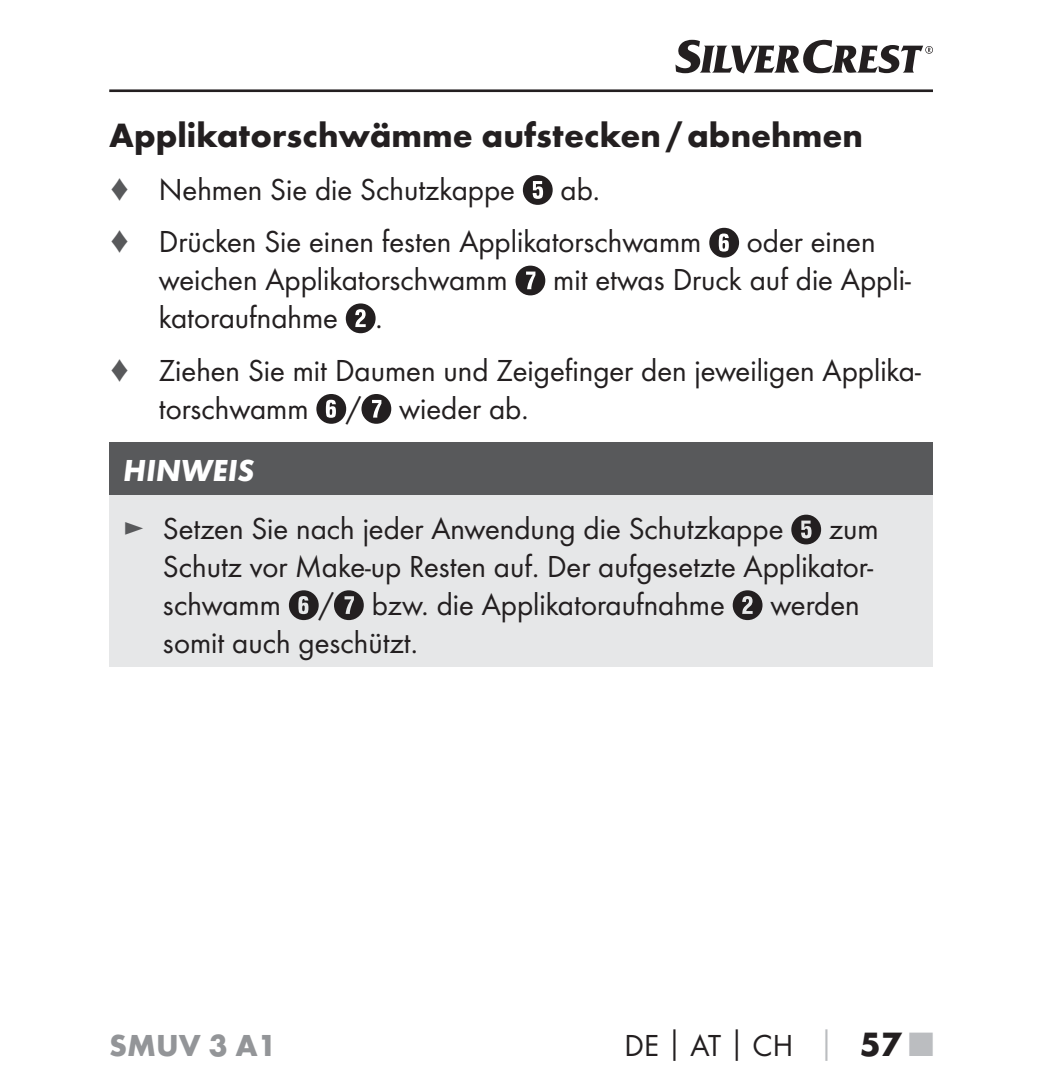
<style>
.page{position:relative;width:1042px;height:1092px;background:#fff}
.page>*{position:absolute;margin:0;border:0;box-sizing:border-box;transform-origin:0 0}
.t1{font:700 35px "Futura";color:#231f20}
.t2{font:31.5px/52.5px "Futura Boo";color:#231f20}
.t3{font:700 31.5px "Futura";color:#939598}
.t4{font:italic 700 31.5px "Futura";color:#fff}
.s1{color:#58595b}
.s2{font-family:"Futura";font-weight:700}
.s3{font-family:"Futura";font-weight:700;color:#bbbdc0}
.s4{font-family:"Futura";font-weight:700;font-size:35px}
.s5{font-family:"Futura";font-weight:700;font-size:35px;color:#bbbdc0}
</style>
<div class="page">
<hr style="left:109px;top:89px;width:824px;height:3px;background:#231f20">
<svg style="left:675px;top:40px;width:258px;height:33px"></svg>
<svg style="left:523px;top:175px;width:30px;height:30px"></svg>
<svg style="left:709px;top:228px;width:30px;height:29px"></svg>
<svg style="left:515px;top:265px;width:30px;height:30px"></svg>
<svg style="left:346px;top:303px;width:29px;height:30px"></svg>
<svg style="left:316px;top:394px;width:30px;height:30px"></svg>
<svg style="left:361px;top:394px;width:30px;height:30px"></svg>
<div style="left:109px;top:442px;width:824px;height:53px;background:#58595b"></div>
<div style="left:109px;top:495px;width:824px;height:171px;background:#e6e7e8"></div>
<svg style="left:791px;top:514px;width:30px;height:30px"></svg>
<svg style="left:289px;top:590px;width:30px;height:30px"></svg>
<svg style="left:334px;top:590px;width:30px;height:30px"></svg>
<svg style="left:732px;top:590px;width:30px;height:30px"></svg>
<p class="t1" style="left:109px;top:121px;width:755px">Applikatorschwämme aufstecken / abnehmen</p>
<p class="t2" style="left:109px;top:164px;width:407px"><span class="s1">♦</span> Nehmen Sie die Schutzkappe</p>
<p class="t2" style="left:109px;top:164px;width:593px;text-indent:451px">ab.<br><span class="s1">♦</span> Drücken Sie einen festen Applikatorschwamm</p>
<p class="t2" style="left:747px;top:217px;width:130px">oder einen</p>
<p class="t2" style="left:159px;top:255px;width:350px">weichen Applikatorschwamm</p>
<p class="t2" style="left:553px;top:255px;width:359px">mit etwas Druck auf die Appli-</p>
<p class="t2" style="left:109px;top:293px;width:813px;text-indent:50px">katoraufnahme .<br><span class="s1">♦</span> Ziehen Sie mit Daumen und Zeigefinger den jeweiligen Applika-</p>
<p class="t2" style="left:159px;top:383px;width:371px">torschwamm / wieder ab.</p>
<p class="t4" style="left:123px;top:460px;width:132px">HINWEIS</p>
<p class="t2" style="left:123px;top:504px;width:661px"><span class="s1">►</span> Setzen Sie nach jeder Anwendung die Schutzkappe</p>
<p class="t2" style="left:163px;top:511px;width:717px;line-height:37.8px;text-indent:666px">zum<br>Schutz vor Make-up Resten auf. Der aufgesetzte Applikator&shy;schwamm / bzw. die Applikatoraufnahme</p>
<p class="t2" style="left:770px;top:579px;width:91px">werden</p>
<p class="t2" style="left:163px;top:617px;width:256px">somit auch geschützt.</p>
<p class="t3" style="left:109px;top:1033px;width:169px">SMUV 3 A1</p>
<p class="t2" style="left:624px;top:1021px;width:310px">DE<span class="s2">│</span>AT<span class="s2">│</span>CH <span class="s3">│</span> <span class="s4">57</span> <span class="s5">■</span></p>
</div>
